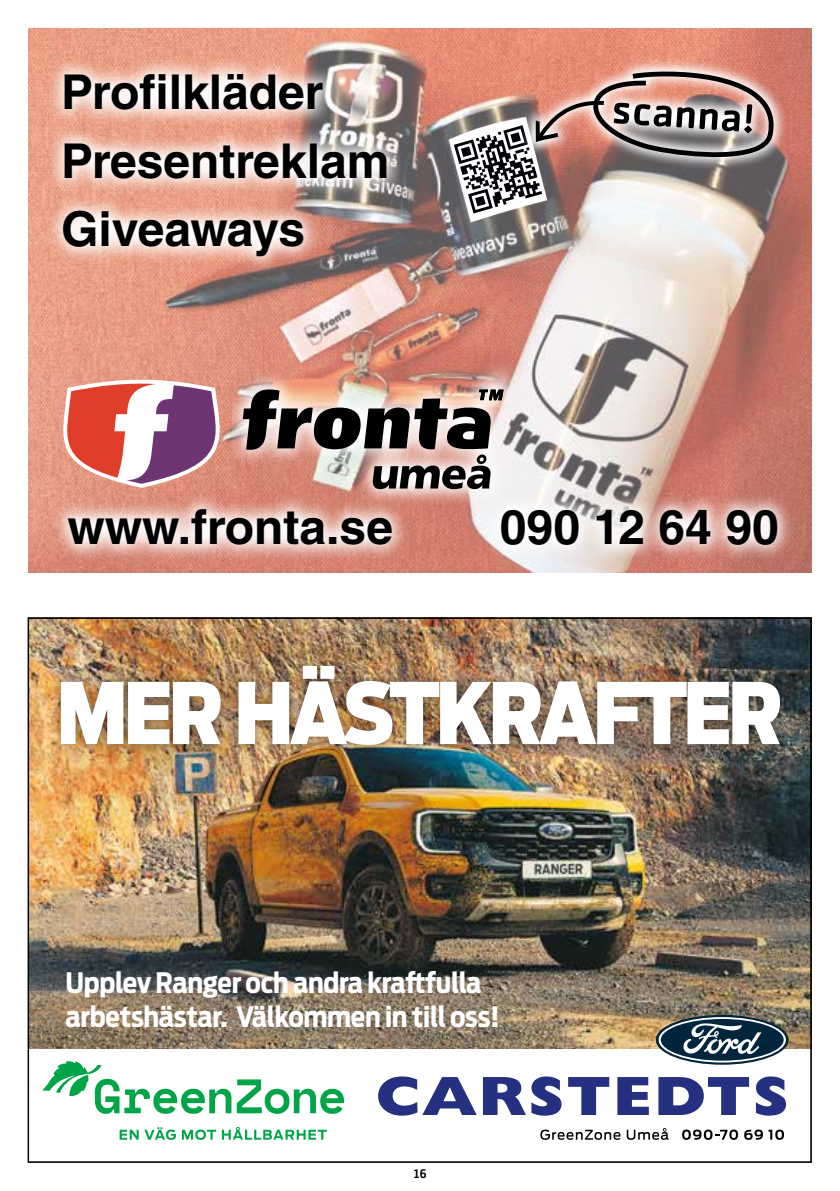
<style>
.page{position:relative;width:840px;height:1191px;background:#fff}
.page>*{position:absolute;margin:0;border:0;box-sizing:border-box;transform-origin:0 0}
.t1{font:900 84px "Ford Antenna Cond";letter-spacing:-.05em;color:#fff}
.t2{font:700 48px/68.6px "Helvetica LT Std";color:#000}
.t3{font:700 28px/33.6px "Ford Antenna Cond";letter-spacing:-.01em;color:#fff}
.t4{font:700 12px "ATG Text";color:#000}
</style>
<div class="page">
<img style="left:28px;top:28px;width:783px;height:545px">
<img style="left:44px;top:55px;width:361px;height:220px">
<img style="left:232px;top:349px;width:291px;height:140px">
<svg style="left:48px;top:380px;width:187px;height:108px"></svg>
<svg style="left:242px;top:389px;width:261px;height:100px;background:#95817a"></svg>
<img style="left:48px;top:489px;width:748px;height:74px">
<img style="left:520px;top:58px;width:267px;height:113px">
<svg style="left:449px;top:70px;width:324px;height:152px;background:#a8918b"></svg>
<img style="left:30px;top:620px;width:778px;height:429px">
<svg style="left:42px;top:1061px;width:302px;height:53px"></svg>
<svg style="left:119px;top:1127px;width:57px;height:12px"></svg>
<svg style="left:182px;top:1129px;width:34px;height:10px"></svg>
<svg style="left:222px;top:1126px;width:104px;height:13px"></svg>
<svg style="left:540px;top:1129px;width:80px;height:10px"></svg>
<svg style="left:626px;top:1128px;width:42px;height:11px"></svg>
<svg style="left:682px;top:1129px;width:55px;height:10px"></svg>
<svg style="left:744px;top:1129px;width:18px;height:10px"></svg>
<svg style="left:768px;top:1129px;width:15px;height:10px"></svg>
<svg style="left:378px;top:1076px;width:407px;height:39px"></svg>
<div style="left:50px;top:655px;width:740px;height:101px;background:#000;opacity:.46"></div>
<svg style="left:655px;top:1015px;width:133px;height:49px"></svg>
<h2 class="t2" style="left:61px;top:57px;width:329px">Profilkläder<br>Presentreklam<br>Giveaways</h2>
<h2 class="t2" style="left:67px;top:492px;width:327px">www.fronta.se</h2>
<h2 class="t2" style="left:499px;top:492px;width:280px">090 12 64 90</h2>
<h1 class="t1" style="left:56px;top:635px;width:727px">MER HÄSTKRAFTER</h1>
<p class="t3" style="left:65px;top:962px;width:435px">Upplev Ranger och andra kraftfulla arbetshästar. Välkommen in till oss!</p>
<p class="t4" style="left:413px;top:1166px;width:15px">16</p>
</div>
